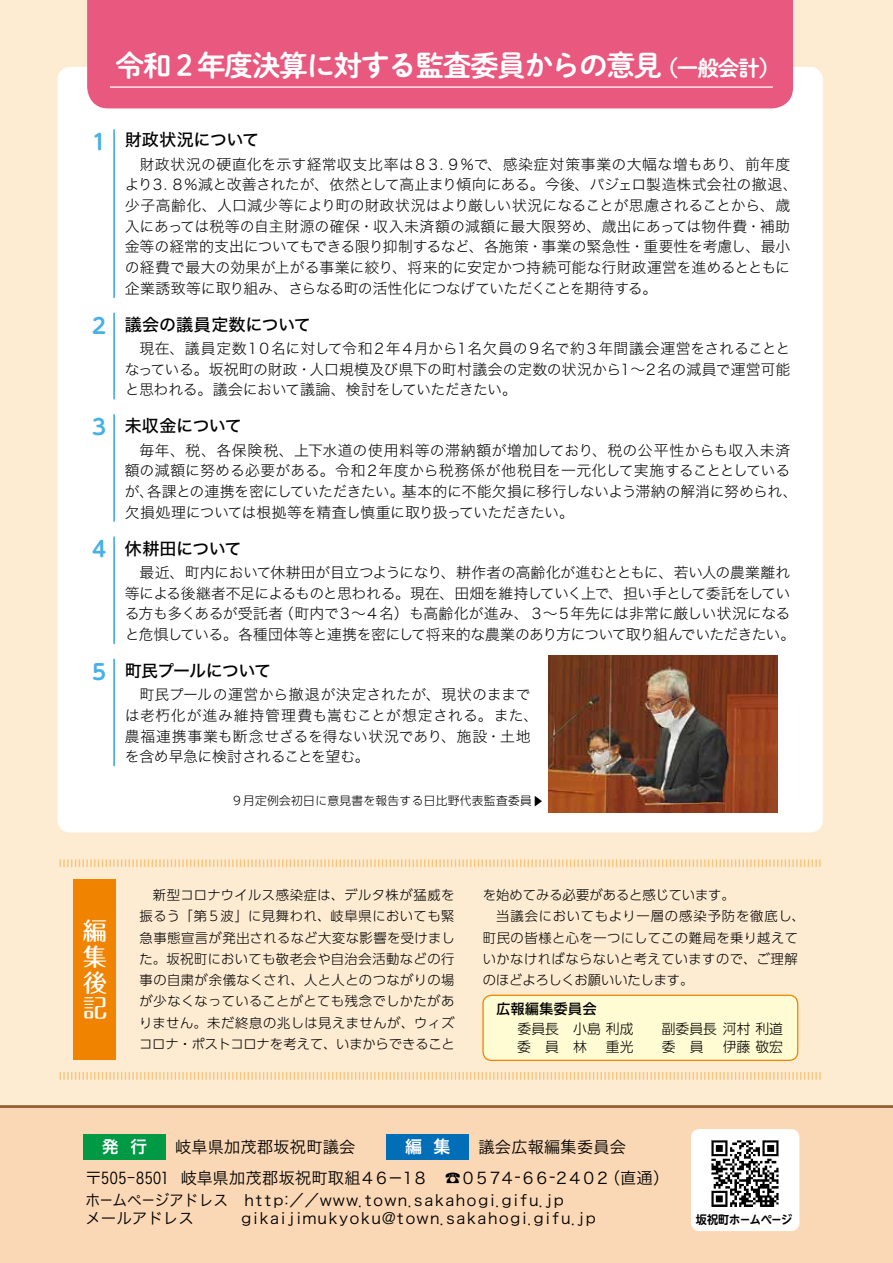
<style>
.page{position:relative;width:893px;height:1263px;background:#feecd2}
.page>*{position:absolute;margin:0;border:0;box-sizing:border-box;transform-origin:0 0}
.t1{font:28.65px "P Shuei NM Go Std B";letter-spacing:-.05em;color:#fff}
.t2{font:500 24.45px/25.7px "Maru Fo Pro";color:#fff;text-align:justify}
.t3{font:16.95px "Hira Kaku Std W5";letter-spacing:-.03em;color:#000}
.t4{font:16.95px "Hira Kaku Std W5";letter-spacing:-.005em;color:#000}
.t5{font:16.95px "Hira Kaku Std W5";letter-spacing:-.05em;color:#000}
.t6{font:16.95px "Hira Kaku Std W6";color:#fff}
.t7{font:16.05px/30.5px "Hira Kaku Std W3";letter-spacing:.02em;color:#000}
.t8{font:15.45px/18.5px "Hira Kaku Std W3";letter-spacing:-.3em;color:#000;scale:.95 1}
.t9{font:14.85px/20.7px "Hira Kaku Std W2";letter-spacing:-.01em;color:#000}
.t10{font:14.85px/20.7px "Hira Kaku Std W2";letter-spacing:-.035em;color:#000}
.t11{font:14.85px/20.7px "Hira Kaku Std W2";letter-spacing:.01em;color:#000}
.t12{font:300 13.8px/18px "UD Shin Go Pro";letter-spacing:.005em;color:#000}
.t13{font:500 13.8px "UD Shin Go Pro";letter-spacing:.04em;color:#000}
.t14{font:300 13.35px/21.3px "UD Shin Go Pro";letter-spacing:.03em;color:#000;text-align:justify}
.t15{font:300 13.35px "UD Shin Go Pro";letter-spacing:.065em;color:#000}
.t16{font:300 13.35px "UD Shin Go Pro";letter-spacing:-.005em;color:#000}
.t17{font:300 13.35px "UD Shin Go Pro";letter-spacing:-.01em;color:#000}
.t18{font:300 11.7px "UD Shin Go Pro";letter-spacing:.03em;color:#000}
.t19{font:700 11.7px "UD Shin M Go Pro De";color:#000;scale:.95 1}
.s1{font-size:21.6px}
.s2{font-family:"UD Shin M Go Pro De";font-weight:700;font-size:21.3px;color:#47b1e6}
.s3{font-family:"Gothic MB101 Pro";font-weight:300}
</style>
<div class="page">
<div style="left:0;top:1105px;width:893px;height:158px;background:#fbd8b5"></div>
<svg style="left:60px;top:859px;width:761px;height:8px"></svg>
<svg style="left:60px;top:1072px;width:761px;height:8px"></svg>
<div style="left:57px;top:67px;width:766px;height:765px;background:#fff;border-radius:13px"></div>
<div style="left:83px;top:1134px;width:83px;height:26px;background:#094"></div>
<div style="left:387px;top:1134px;width:82px;height:26px;background:#036eb8"></div>
<div style="left:691px;top:1129px;width:108px;height:102px;background:#fff;border-radius:9px"></div>
<img style="left:711px;top:1140px;width:68px;height:67px">
<div style="left:74px;top:879px;width:42px;height:181px;background:#f08300"></div>
<div style="left:483px;top:995px;width:315px;height:65px;background:#fffcd3;border-radius:9px"></div>
<div style="left:482px;top:995px;width:316px;height:66px;border:1px solid #f08300;border-radius:9px"></div>
<div style="left:87px;top:0;width:706px;height:108px;background:#e9587e"></div>
<hr style="left:110px;top:86px;width:663px;height:2px;background:#fff">
<hr style="left:113px;top:129px;width:2px;height:169px;background:#47b1e6">
<hr style="left:113px;top:313px;width:2px;height:86px;background:#47b1e6">
<hr style="left:113px;top:414px;width:2px;height:108px;background:#47b1e6">
<hr style="left:113px;top:536px;width:2px;height:108px;background:#47b1e6">
<hr style="left:113px;top:659px;width:2px;height:107px;background:#47b1e6">
<img style="left:549px;top:656px;width:228px;height:156px">
<h1 class="t1" style="left:116px;top:44px;width:666px">令和２年度決算に対する監査委員からの意見<span class="s1">（一般会計）</span></h1>
<p class="t3" style="left:89px;top:127px;width:172px"><span class="s2">１</span> 財政状況について</p>
<p class="t9" style="left:125px;top:153px;width:674px;text-indent:15px">財政状況の硬直化を示す経常収支比率は８３. ９％で、感染症対策事業の大幅な増もあり、前年度より３. ８％減と改善されたが、依然として高止まり傾向にある。今後、パジェロ製造株式会社の撤退、少子高齢化、人口減少等により町の財政状況はより厳しい状況になることが思慮されることから、歳入にあっては税等の自主財源の確保・収入未済額の減額に最大限努め、歳出にあっては物件費・補助金等の経常的支出についてもできる限り抑制するなど、各施策・事業の緊急性・重要性を考慮し、最小の経費で最大の効果が上がる事業に絞り、将来的に安定かつ持続可能な行財政運営を進めるとともに企業誘致等に取り組み、さらなる町の活性化につなげていただくことを期待する。</p>
<p class="t4" style="left:89px;top:312px;width:224px"><span class="s2">２</span> 議会の議員定数について</p>
<p class="t9" style="left:125px;top:338px;width:667px;text-align:justify;text-indent:15px">現在、議員定数１０名に対して令和２年４月から１名欠員の９名で約３年間議会運営をされることとなっている。坂祝町の財政・人口規模及び県下の町村議会の定数の状況から１～２名の減員で運営可能と思われる。議会において議論、検討をしていただきたい。</p>
<p class="t3" style="left:89px;top:413px;width:155px"><span class="s2">３</span> 未収金について</p>
<p class="t9" style="left:125px;top:439px;width:674px;text-indent:15px">毎年、税、各保険税、上下水道の使用料等の滞納額が増加しており、税の公平性からも収入未済額の減額に努める必要がある。令和２年度から税務係が他税目を一元化して実施することとしているが、各課との連携を密にしていただきたい。基本的に不能欠損に移行しないよう滞納の解消に努められ、欠損処理については根拠等を精査し慎重に取り扱っていただきたい。</p>
<p class="t3" style="left:89px;top:535px;width:154px"><span class="s2">４</span> 休耕田について</p>
<p class="t10" style="left:125px;top:561px;width:672px;text-indent:15px">最近、町内において休耕田が目立つようになり、耕作者の高齢化が進むとともに、若い人の農業離れ等による後継者不足によるものと思われる。現在、田畑を維持していく上で、担い手として委託をしている方も多くあるが受託者（町内で３～４名）も高齢化が進み、３～５年先には非常に厳しい状況になると危惧している。各種団体等と連携を密にして将来的な農業のあり方について取り組んでいただきたい。</p>
<p class="t5" style="left:89px;top:658px;width:184px"><span class="s2">５</span> 町民プールについて</p>
<p class="t11" style="left:125px;top:684px;width:415px;text-indent:15px">町民プールの運営から撤退が決定されたが、現状のままでは老朽化が進み維持管理費も嵩むことが想定される。また、農福連携事業も断念せざるを得ない状況であり、施設・土地を含め早急に検討されることを望む。</p>
<p class="t18" style="left:231px;top:791px;width:302px">９月定例会初日に意見書を報告する日比野代表監査委員</p>
<p class="t18" style="left:528px;top:807px;width:13px;rotate:-90deg">▼</p>
<h2 class="t2" style="left:83px;top:915px;width:25px">編集後記</h2>
<p class="t14" style="left:139px;top:884px;width:317px;text-indent:14px">新型コロナウイルス感染症は、デルタ株が猛威を振るう「第５波」に見舞われ、岐阜県においても緊急事態宣言が発出されるなど大変な影響を受けました。坂祝町においても敬老会や自治会活動などの行事の自粛が余儀なくされ、人と人とのつながりの場が少なくなっていることがとても残念でしかたがありません。未だ終息の兆しは見えませんが、ウィズコロナ・ポストコロナを考えて、いまからできること</p>
<p class="t16" style="left:483px;top:884px;width:253px">を始めてみる必要があると感じています。</p>
<p class="t15" style="left:496px;top:905px;width:310px">当議会においてもより一層の感染予防を徹底し、</p>
<p class="t14" style="left:483px;top:926px;width:317px">町民の皆様と心を一つにしてこの難局を乗り越えて</p>
<p class="t14" style="left:483px;top:947px;width:317px">いかなければならないと考えていますので、ご理解</p>
<p class="t17" style="left:483px;top:969px;width:212px">のほどよろしくお願いいたします。</p>
<p class="t13" style="left:496px;top:997px;width:102px">広報編集委員会</p>
<p class="t12" style="left:517px;top:1019px;width:267px">委員長　小島 利成　　副委員長河村 利道委　員　林　 重光　　委　員 　伊藤 敬宏</p>
<p class="t6" style="left:102px;top:1134px;width:47px">発 行</p>
<p class="t7" style="left:175px;top:1132px;width:182px">岐阜県加茂郡坂祝町議会</p>
<p class="t6" style="left:405px;top:1134px;width:47px">編 集</p>
<p class="t7" style="left:85px;top:1132px;width:585px;text-indent:393px">議会広報編集委員会<br>〒５０５-８５０１ 岐阜県加茂郡坂祝町取組４６－１８　<span class="s3">☎</span>０５７４-６６-２４０２（直通）</p>
<p class="t8" style="left:85px;top:1190px;width:541px">ホームページアドレス　ｈｔｔｐ：／／ｗｗｗ．ｔｏｗｎ．ｓａｋａｈｏｇｉ．ｇｉｆｕ．ｊｐ<br>メールアドレス　　　ｇｉｋａｉｊｉｍｕｋｙｏｋｕ＠ｔｏｗｎ．ｓａｋａｈｏｇｉ．ｇｉｆｕ．ｊｐ</p>
<p class="t19" style="left:696px;top:1210px;width:103px">坂祝町ホームページ</p>
</div>
